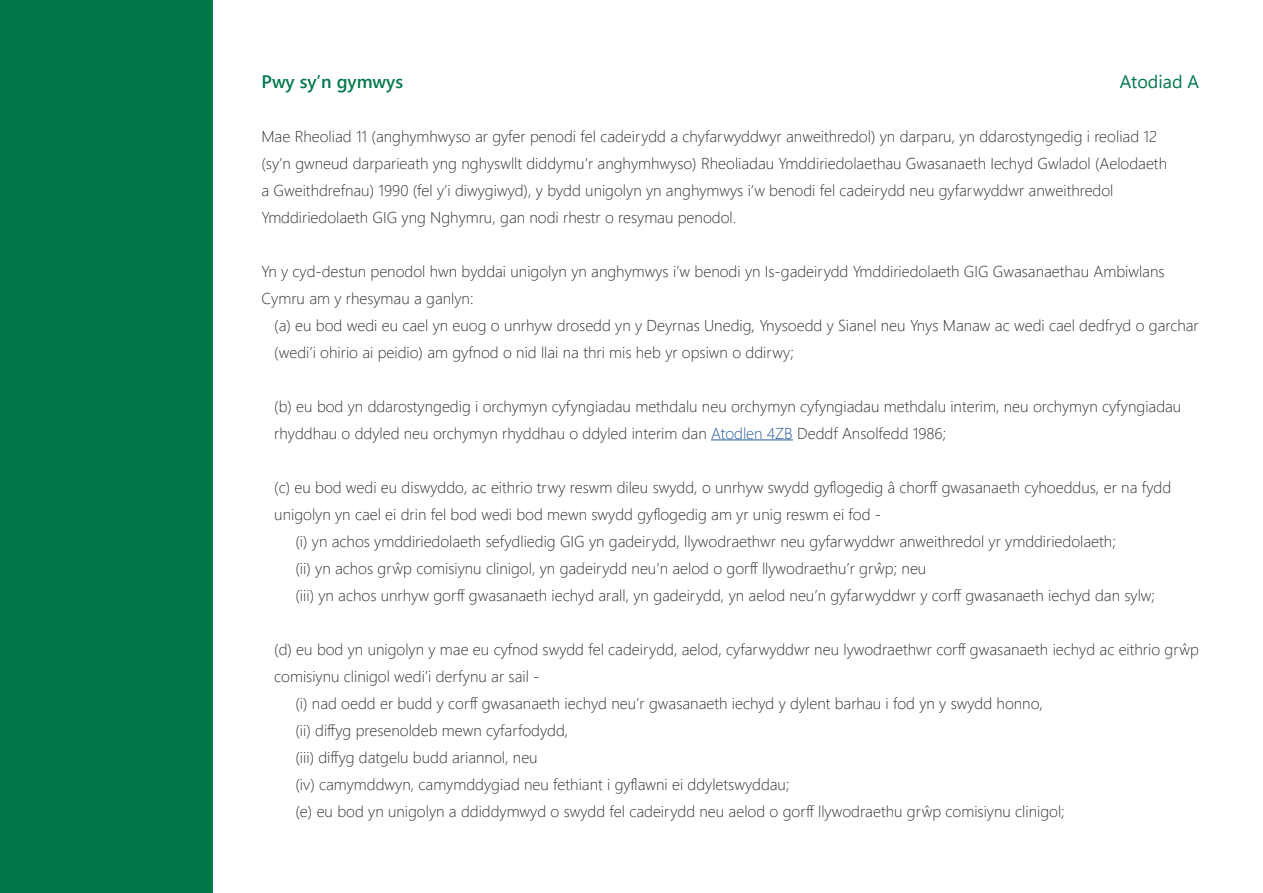
<style>
.page{position:relative;width:1263px;height:893px;background:#fff}
.page>*{position:absolute;margin:0;border:0;box-sizing:border-box;transform-origin:0 0}
.t1{font:600 18px "Segoe UI";color:#00784a}
.t2{font:18px "Segoe UI";color:#00784a}
.t3{font:300 15.75px/27px "Segoe UI";color:#333232}
.s1{color:#275b9b}
</style>
<div class="page">
<hr style="left:711px;top:439px;width:82px;height:1px;background:#275b9b">
<div style="left:0;top:0;width:213px;height:893px;background:#007749"></div>
<p class="t2" style="left:1120px;top:64px;width:81px">Atodiad A</p>
<p class="t1" style="left:261px;top:64px;width:143px">Pwy sy’n gymwys</p>
<p class="t3" style="left:261px;top:121px;width:907px">Mae Rheoliad 11 (anghymhwyso ar gyfer penodi fel cadeirydd a chyfarwyddwyr anweithredol) yn darparu, yn ddarostyngedig i reoliad 12 (sy’n gwneud darparieath yng nghyswllt diddymu’r anghymhwyso) Rheoliadau Ymddiriedolaethau Gwasanaeth Iechyd Gwladol (Aelodaeth a Gweithdrefnau) 1990 (fel y’i diwygiwyd), y bydd unigolyn yn anghymwys i’w benodi fel cadeirydd neu gyfarwyddwr anweithredol Ymddiriedolaeth GIG yng Nghymru, gan nodi rhestr o resymau penodol.</p>
<p class="t3" style="left:261px;top:256px;width:904px">Yn y cyd-destun penodol hwn byddai unigolyn yn anghymwys i’w benodi yn Is-gadeirydd Ymddiriedolaeth GIG Gwasanaethau Ambiwlans<br>Cymru am y rhesymau a ganlyn:</p>
<p class="t3" style="left:274px;top:310px;width:926px">(a) eu bod wedi eu cael yn euog o unrhyw drosedd yn y Deyrnas Unedig, Ynysoedd y Sianel neu Ynys Manaw ac wedi cael dedfryd o garchar (wedi’i ohirio ai peidio) am gyfnod o nid llai na thri mis heb yr opsiwn o ddirwy;</p>
<p class="t3" style="left:274px;top:391px;width:909px">(b) eu bod yn ddarostyngedig i orchymyn cyfyngiadau methdalu neu orchymyn cyfyngiadau methdalu interim, neu orchymyn cyfyngiadau rhyddhau o ddyled neu orchymyn rhyddhau o ddyled interim dan <span class="s1">Atodlen 4ZB</span> Deddf Ansolfedd 1986;</p>
<p class="t3" style="left:274px;top:472px;width:898px">(c) eu bod wedi eu diswyddo, ac eithrio trwy reswm dileu swydd, o unrhyw swydd gyflogedig â chorff gwasanaeth cyhoeddus, er na fydd</p>
<p class="t3" style="left:274px;top:499px;width:608px">unigolyn yn cael ei drin fel bod wedi bod mewn swydd gyflogedig am yr unig reswm ei fod -</p>
<p class="t3" style="left:296px;top:526px;width:822px">(i) yn achos ymddiriedolaeth sefydliedig GIG yn gadeirydd, llywodraethwr neu gyfarwyddwr anweithredol yr ymddiriedolaeth;</p>
<p class="t3" style="left:296px;top:553px;width:632px">(ii) yn achos grŵp comisiynu clinigol, yn gadeirydd neu’n aelod o gorff llywodraethu’r grŵp; neu</p>
<p class="t3" style="left:296px;top:580px;width:861px">(iii) yn achos unrhyw gorff gwasanaeth iechyd arall, yn gadeirydd, yn aelod neu’n gyfarwyddwr y corff gwasanaeth iechyd dan sylw;</p>
<p class="t3" style="left:274px;top:634px;width:926px">(d) eu bod yn unigolyn y mae eu cyfnod swydd fel cadeirydd, aelod, cyfarwyddwr neu lywodraethwr corff gwasanaeth iechyd ac eithrio grŵp</p>
<p class="t3" style="left:274px;top:661px;width:267px">comisiynu clinigol wedi’i derfynu ar sail -</p>
<p class="t3" style="left:296px;top:688px;width:749px">(i) nad oedd er budd y corff gwasanaeth iechyd neu’r gwasanaeth iechyd y dylent barhau i fod yn y swydd honno,</p>
<p class="t3" style="left:296px;top:715px;width:274px">(ii) diffyg presenoldeb mewn cyfarfodydd,</p>
<p class="t3" style="left:296px;top:742px;width:244px">(iii) diffyg datgelu budd ariannol, neu</p>
<p class="t3" style="left:296px;top:769px;width:495px">(iv) camymddwyn, camymddygiad neu fethiant i gyflawni ei ddyletswyddau;</p>
<p class="t3" style="left:296px;top:796px;width:771px">(e) eu bod yn unigolyn a ddiddymwyd o swydd fel cadeirydd neu aelod o gorff llywodraethu grŵp comisiynu clinigol;</p>
</div>
